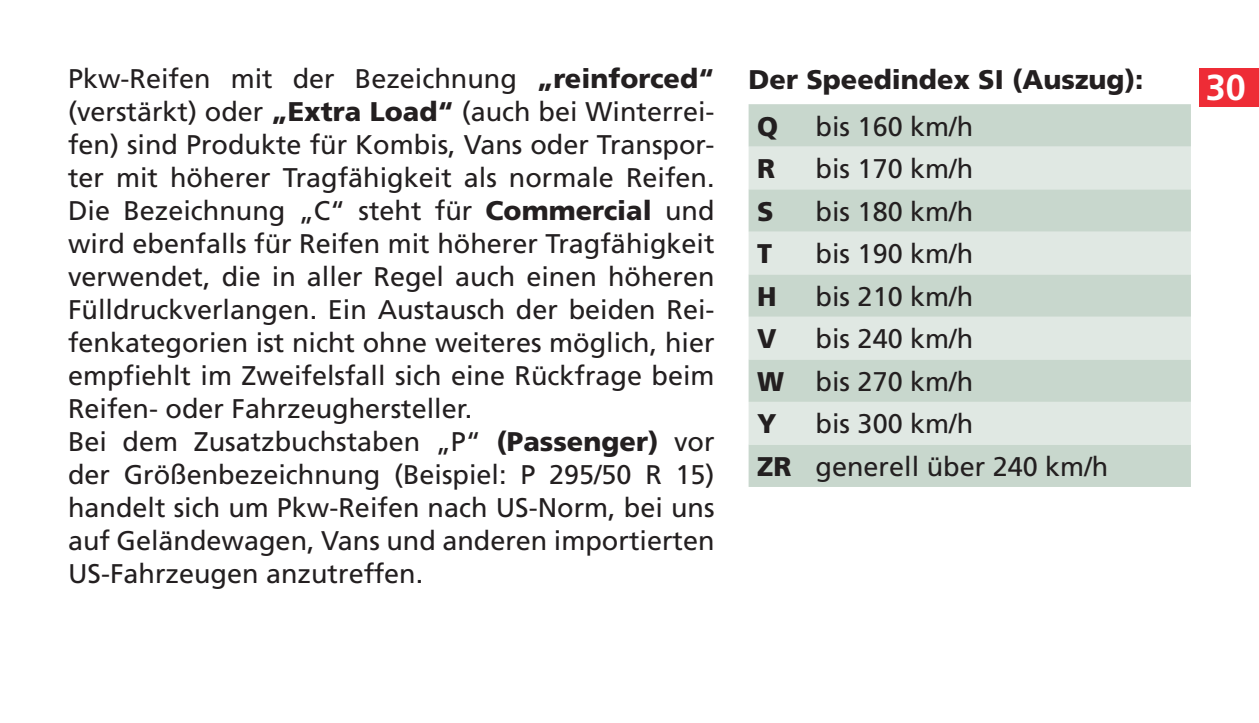
<style>
.page{position:relative;width:1259px;height:723px;background:#fff}
.page>*{position:absolute;margin:0;border:0;box-sizing:border-box;transform-origin:0 0}
.t1{font:700 36px "Frutiger LT Std";color:#fff}
.t2{font:27px/33px "Frutiger LT Std";color:#231f20}
.t3{font:900 27px/46.8px "Frutiger LT Std";color:#231f20}
.s1{font-weight:900}
</style>
<div class="page">
<div style="left:1199px;top:68px;width:60px;height:38px;background:#ee2c36"></div>
<div style="left:748px;top:104px;width:443px;height:383px;background:#c8d7cd"></div>
<svg style="left:748px;top:147px;width:443px;height:297px;background:#d5e0d9"></svg>
<p class="t2" style="left:68px;top:65px;width:648px">Pkw-Reifen mit der Bezeichnung <span class="s1">„reinforced“ </span>(verstärkt) oder <span class="s1">„Extra Load“</span> (auch bei Winterrei&shy;fen) sind Produkte für Kombis, Vans oder Transpor&shy;ter mit höherer Tragfähigkeit als normale Reifen.<br>Die Bezeichnung „C“ steht für <span class="s1">Commercial</span> und wird ebenfalls für Reifen mit höherer Tragfähigkeit verwendet, die in aller Regel auch einen höheren Fülldruckverlangen. Ein Austausch der beiden Rei&shy;fenkategorien ist nicht ohne weiteres möglich, hier empfiehlt im Zweifelsfall sich eine Rückfrage beim Reifen- oder Fahrzeughersteller.<br>Bei dem Zusatzbuchstaben „P“ <span class="s1">(Passenger)</span> vor der Größenbezeichnung (Beispiel: P 295/50 R 15) handelt sich um Pkw-Reifen nach US-Norm, bei uns auf Gelände wagen, Vans und anderen importierten US-Fahrzeugen anzutreffen.</p>
<p class="t3" style="left:757px;top:58px;width:388px;text-indent:-9px">Der Speedindex SI (Auszug):<br>Q</p>
<p class="t2" style="left:815px;top:112px;width:159px">bis 160 km/h</p>
<p class="t3" style="left:757px;top:147px;width:20px">R</p>
<p class="t2" style="left:815px;top:154px;width:159px">bis 170 km/h</p>
<p class="t3" style="left:757px;top:190px;width:18px">S</p>
<p class="t2" style="left:815px;top:197px;width:159px">bis 180 km/h</p>
<p class="t3" style="left:757px;top:232px;width:17px">T</p>
<p class="t2" style="left:815px;top:239px;width:159px">bis 190 km/h</p>
<p class="t3" style="left:757px;top:275px;width:21px">H</p>
<p class="t2" style="left:815px;top:282px;width:159px">bis 210 km/h</p>
<p class="t3" style="left:757px;top:317px;width:21px">V</p>
<p class="t2" style="left:757px;top:320px;width:218px;line-height:42.6px;text-align:justify;text-indent:59px">bis 240 km/h <span class="s1">W</span> bis 270 km/h <span class="s1">Y</span></p>
<p class="t2" style="left:757px;top:405px;width:353px;line-height:42.6px;text-indent:59px">bis 300 km/h<br><span class="s1">ZR</span> generell über 240 km/h</p>
<p class="t1" style="left:1205px;top:73px;width:42px">30</p>
</div>
